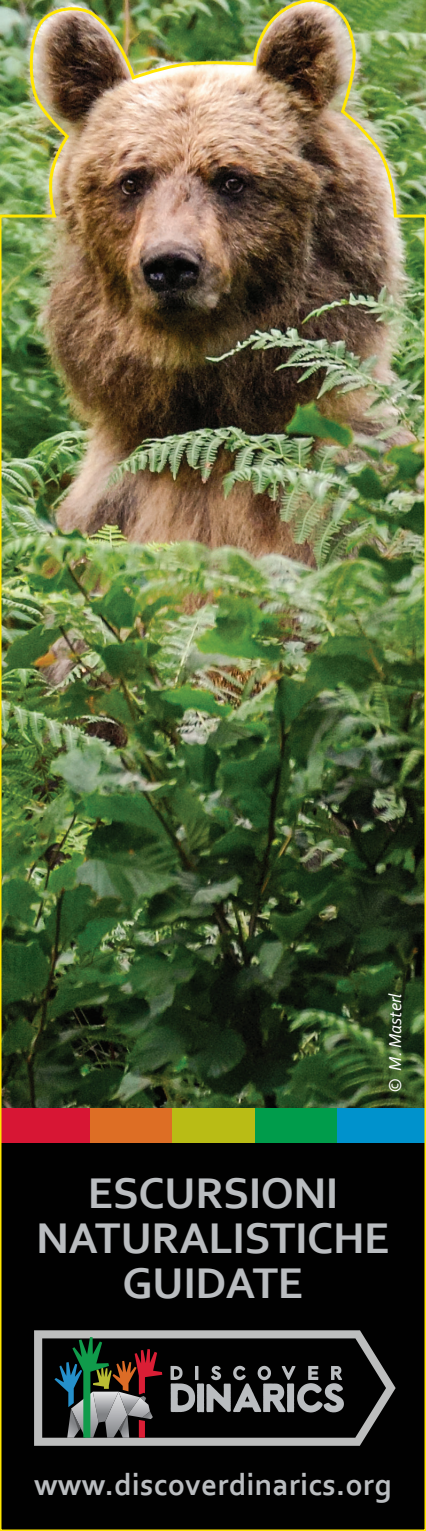
<style>
.page{position:relative;width:426px;height:1531px;background:#fff}
.page>*{position:absolute;margin:0;border:0;box-sizing:border-box;transform-origin:0 0}
.t1{font:700 45px/45px "Corbel";letter-spacing:-.01em;color:#babdc0;text-align:center}
.t2{font:700 31.5px "Corbel";letter-spacing:.005em;color:#babdc0}
.t3{font:italic 18px "Corbel";color:#fff}
</style>
<div class="page">
<img style="left:0;top:0;width:425px;height:1531px">
<p class="t3" style="left:383px;top:1093px;width:101px;rotate:-90deg">© M. Masterl</p>
<p class="t1" style="left:36px;top:1169px;width:354px">ESCURSIONI<br>NATURALISTICHE<br>GUIDATE</p>
<p class="t2" style="left:34px;top:1465px;width:359px">www.discoverdinarics.org</p>
</div>
